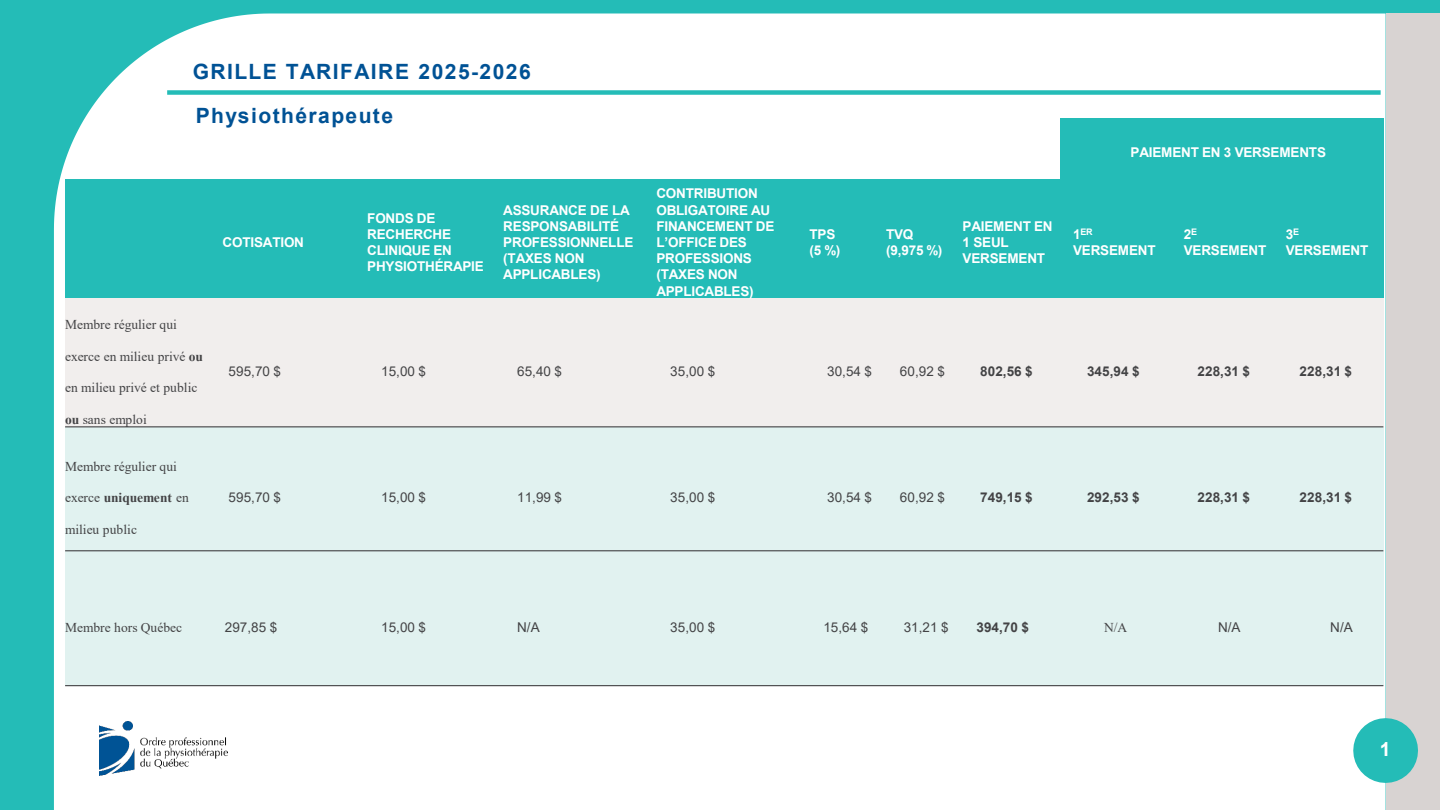
<style>
.page{position:relative;width:1440px;height:810px;background:#24bcb7}
.page>*{position:absolute;margin:0;border:0;box-sizing:border-box;transform-origin:0 0}
.t1{font:700 21px "Arial";letter-spacing:.07em;color:#005295}
.t2{font:700 19.5px "Arial";color:#fff}
.t3{font:700 13.5px/16.2px "Arial";letter-spacing:-.015em;color:#fff}
.t4{font:13.5px "Times New Roman";color:#434345}
.t5{font:13.5px "Arial";letter-spacing:.005em;color:#434345}
.t6{font:700 13.5px "Arial";letter-spacing:.005em;color:#434345}
.t7{font:700 13.5px "Times New Roman";letter-spacing:-.01em;color:#434345}
.t8{font:700 9px "Arial";color:#fff}
.s1{font-size:13.5px}
.s2{font-weight:700}
.s3{font-weight:400}
</style>
<div class="page">
<div style="left:1386px;top:14px;width:54px;height:796px;background:#d8d3d2"></div>
<div style="left:54px;top:14px;width:1332px;height:796px;background:#fff"></div>
<svg style="left:1353px;top:718px;width:65px;height:65px"></svg>
<img style="left:99px;top:721px;width:129px;height:55px">
<div style="left:1060px;top:119px;width:323px;height:60px;background:#24bcb7"></div>
<div style="left:65px;top:179px;width:145px;height:120px;background:#24bcb7"></div>
<div style="left:210px;top:179px;width:144px;height:120px;background:#24bcb7"></div>
<div style="left:354px;top:179px;width:136px;height:120px;background:#24bcb7"></div>
<div style="left:490px;top:179px;width:153px;height:120px;background:#24bcb7"></div>
<div style="left:643px;top:179px;width:154px;height:120px;background:#24bcb7"></div>
<div style="left:797px;top:179px;width:76px;height:120px;background:#24bcb7"></div>
<div style="left:873px;top:179px;width:77px;height:120px;background:#24bcb7"></div>
<div style="left:950px;top:179px;width:110px;height:120px;background:#24bcb7"></div>
<div style="left:1060px;top:179px;width:111px;height:120px;background:#24bcb7"></div>
<div style="left:1171px;top:179px;width:102px;height:120px;background:#24bcb7"></div>
<div style="left:1273px;top:179px;width:110px;height:120px;background:#24bcb7"></div>
<div style="left:65px;top:299px;width:145px;height:128px;background:#f1eeed"></div>
<div style="left:210px;top:299px;width:144px;height:128px;background:#f1eeed"></div>
<div style="left:354px;top:299px;width:136px;height:128px;background:#f1eeed"></div>
<div style="left:490px;top:299px;width:153px;height:128px;background:#f1eeed"></div>
<div style="left:643px;top:299px;width:154px;height:128px;background:#f1eeed"></div>
<div style="left:797px;top:299px;width:76px;height:128px;background:#f1eeed"></div>
<div style="left:873px;top:299px;width:77px;height:128px;background:#f1eeed"></div>
<div style="left:950px;top:299px;width:110px;height:128px;background:#f1eeed"></div>
<div style="left:1060px;top:299px;width:111px;height:128px;background:#f1eeed"></div>
<div style="left:1171px;top:299px;width:102px;height:128px;background:#f1eeed"></div>
<div style="left:1273px;top:299px;width:110px;height:128px;background:#f1eeed"></div>
<div style="left:65px;top:427px;width:145px;height:124px;background:#e1f2f0"></div>
<div style="left:210px;top:427px;width:144px;height:124px;background:#e1f2f0"></div>
<div style="left:354px;top:427px;width:136px;height:124px;background:#e1f2f0"></div>
<div style="left:490px;top:427px;width:153px;height:124px;background:#e1f2f0"></div>
<div style="left:643px;top:427px;width:154px;height:124px;background:#e1f2f0"></div>
<div style="left:797px;top:427px;width:76px;height:124px;background:#e1f2f0"></div>
<div style="left:873px;top:427px;width:77px;height:124px;background:#e1f2f0"></div>
<div style="left:950px;top:427px;width:110px;height:124px;background:#e1f2f0"></div>
<div style="left:1060px;top:427px;width:111px;height:124px;background:#e1f2f0"></div>
<div style="left:1171px;top:427px;width:102px;height:124px;background:#e1f2f0"></div>
<div style="left:1273px;top:427px;width:110px;height:124px;background:#e1f2f0"></div>
<div style="left:65px;top:551px;width:145px;height:135px;background:#e1f2f0"></div>
<div style="left:210px;top:551px;width:144px;height:135px;background:#e1f2f0"></div>
<div style="left:354px;top:551px;width:136px;height:135px;background:#e1f2f0"></div>
<div style="left:490px;top:551px;width:153px;height:135px;background:#e1f2f0"></div>
<div style="left:643px;top:551px;width:154px;height:135px;background:#e1f2f0"></div>
<div style="left:797px;top:551px;width:76px;height:135px;background:#e1f2f0"></div>
<div style="left:873px;top:551px;width:77px;height:135px;background:#e1f2f0"></div>
<div style="left:950px;top:551px;width:110px;height:135px;background:#e1f2f0"></div>
<div style="left:1060px;top:551px;width:111px;height:135px;background:#e1f2f0"></div>
<div style="left:1171px;top:551px;width:102px;height:135px;background:#e1f2f0"></div>
<div style="left:1273px;top:551px;width:110px;height:135px;background:#e1f2f0"></div>
<hr style="left:65px;top:426px;width:1318px;height:1px;background:#434345">
<hr style="left:65px;top:550px;width:1318px;height:1px;background:#434345">
<hr style="left:65px;top:685px;width:1318px;height:1px;background:#434345">
<div style="left:167px;top:90px;width:1214px;height:5px;background:#24bcb7"></div>
<h1 class="t1" style="left:193px;top:56px;width:340px">GRILLE TARIFAIRE 2025-2026</h1>
<p class="t1" style="left:196px;top:101px;width:199px">Physiothérapeute</p>
<p class="t3" style="left:223px;top:234px;width:83px">COTISATION</p>
<p class="t3" style="left:367px;top:210px;width:118px">FONDS DE<br>RECHERCHE<br>CLINIQUE EN<br>PHYSIOTHÉRAPIE</p>
<p class="t3" style="left:503px;top:202px;width:132px">ASSURANCE DE LA<br>RESPONSABILITÉ<br>PROFESSIONNELLE (TAXES NON<br>APPLICABLES)</p>
<p class="t3" style="left:656px;top:186px;width:119px">CONTRIBUTION<br>OBLIGATOIRE AU<br>FINANCEMENT DE<br>L’OFFICE DES<br>PROFESSIONS (TAXES NON<br>APPLICABLES)</p>
<p class="t3" style="left:1131px;top:144px;width:197px">PAIEMENT EN 3 VERSEMENTS</p>
<p class="t3" style="left:810px;top:226px;width:32px">TPS (5 %)</p>
<p class="t3" style="left:886px;top:226px;width:58px">TVQ (9,975 %)</p>
<p class="t3" style="left:963px;top:218px;width:92px">PAIEMENT EN<br>1 SEUL<br>VERSEMENT</p>
<p class="t8" style="left:1073px;top:225px;width:21px"><span class="s1">1</span>ER</p>
<p class="t3" style="left:1073px;top:242px;width:84px">VERSEMENT</p>
<p class="t3" style="left:1184px;top:226px;width:84px">2<sup>E<br></sup>VERSEMENT</p>
<p class="t3" style="left:1286px;top:226px;width:84px">3<sup>E<br></sup>VERSEMENT</p>
<p class="t4" style="left:65px;top:315px;width:113px">Membre régulier qui</p>
<p class="t4" style="left:65px;top:347px;width:139px">exerce en milieu privé <span class="s2">ou</span></p>
<p class="t4" style="left:65px;top:378px;width:134px">en milieu privé et public</p>
<p class="t4" style="left:65px;top:410px;width:83px"><span class="s2">ou</span> sans emploi</p>
<p class="t4" style="left:65px;top:457px;width:113px">Membre régulier qui</p>
<p class="t7" style="left:65px;top:488px;width:125px"><span class="s3">exerce</span> uniquement <span class="s3">en</span></p>
<p class="t4" style="left:65px;top:520px;width:73px">milieu public</p>
<p class="t5" style="left:229px;top:362px;width:54px">595,70 $</p>
<p class="t5" style="left:381px;top:362px;width:46px">15,00 $</p>
<p class="t5" style="left:517px;top:362px;width:46px">65,40 $</p>
<p class="t5" style="left:670px;top:362px;width:46px">35,00 $</p>
<p class="t5" style="left:827px;top:362px;width:46px">30,54 $</p>
<p class="t5" style="left:900px;top:362px;width:46px">60,92 $</p>
<p class="t6" style="left:980px;top:362px;width:54px">802,56 $</p>
<p class="t6" style="left:1087px;top:362px;width:54px">345,94 $</p>
<p class="t6" style="left:1198px;top:362px;width:54px">228,31 $</p>
<p class="t6" style="left:1300px;top:362px;width:54px">228,31 $</p>
<p class="t5" style="left:229px;top:488px;width:54px">595,70 $</p>
<p class="t5" style="left:381px;top:488px;width:46px">15,00 $</p>
<p class="t5" style="left:517px;top:488px;width:46px">11,99 $</p>
<p class="t5" style="left:670px;top:488px;width:46px">35,00 $</p>
<p class="t5" style="left:827px;top:488px;width:46px">30,54 $</p>
<p class="t5" style="left:900px;top:488px;width:46px">60,92 $</p>
<p class="t6" style="left:980px;top:488px;width:54px">749,15 $</p>
<p class="t6" style="left:1087px;top:488px;width:54px">292,53 $</p>
<p class="t6" style="left:1198px;top:488px;width:54px">228,31 $</p>
<p class="t6" style="left:1300px;top:488px;width:54px">228,31 $</p>
<p class="t4" style="left:65px;top:618px;width:119px">Membre hors Québec</p>
<p class="t5" style="left:225px;top:618px;width:54px">297,85 $</p>
<p class="t5" style="left:381px;top:618px;width:46px">15,00 $</p>
<p class="t5" style="left:517px;top:618px;width:24px">N/A</p>
<p class="t5" style="left:670px;top:618px;width:46px">35,00 $</p>
<p class="t5" style="left:823px;top:618px;width:46px">15,64 $</p>
<p class="t5" style="left:904px;top:618px;width:46px">31,21 $</p>
<p class="t6" style="left:976px;top:617px;width:54px">394,70 $</p>
<p class="t4" style="left:1104px;top:618px;width:25px">N/A</p>
<p class="t5" style="left:1218px;top:618px;width:24px">N/A</p>
<p class="t5" style="left:1330px;top:618px;width:24px">N/A</p>
<h2 class="t2" style="left:1380px;top:736px;width:12px">1</h2>
</div>
